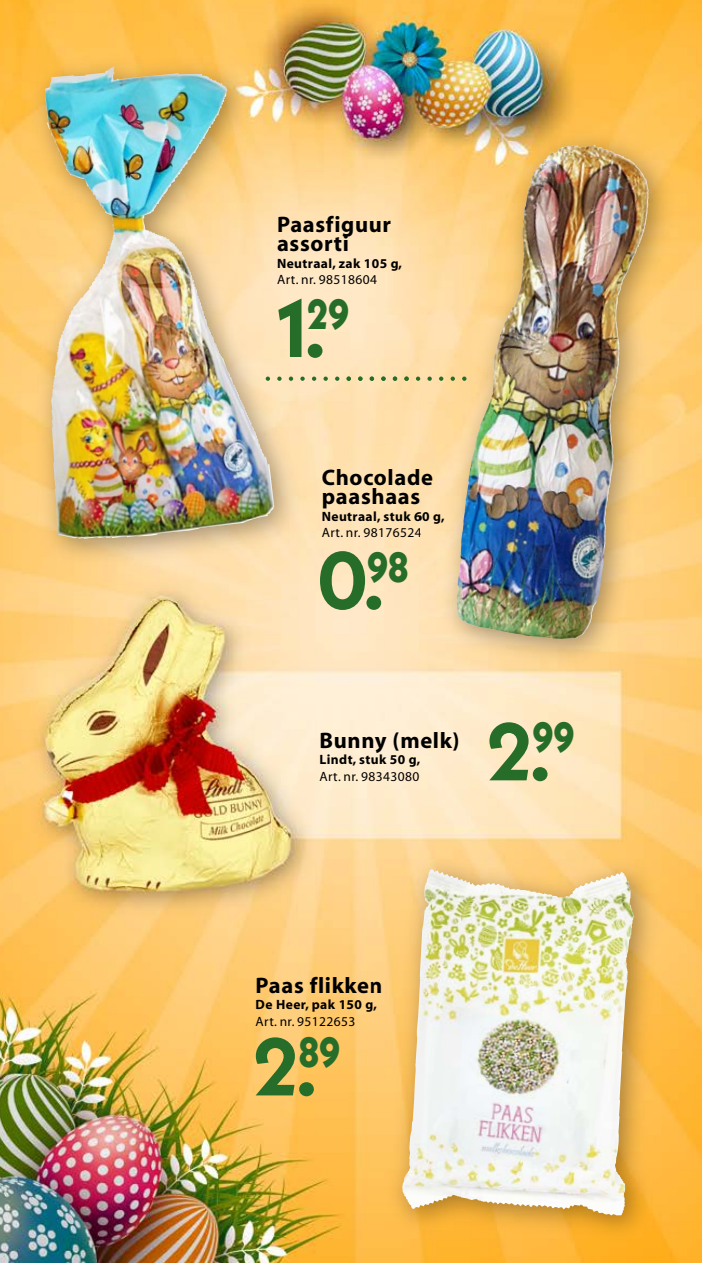
<style>
.page{position:relative;width:702px;height:1263px;background:#fff}
.page>*{position:absolute;margin:0;border:0;box-sizing:border-box;transform-origin:0 0}
.t1{font:700 81.3px "Neue Kabel";color:#266d2a}
.t2{font:800 42.15px "Neue Kabel";color:#266d2a;scale:.85 1}
.t3{font:700 22.5px/19.5px "Myriad";letter-spacing:.03em;color:#000}
.t4{font:700 13.5px "Myriad";letter-spacing:.03em;color:#000}
.t5{font:13.5px "Myriad";letter-spacing:.03em;color:#000}
</style>
<div class="page">
<img style="left:0;top:0;width:702px;height:1263px">
<img style="left:374px;top:833px;width:310px;height:427px">
<img style="left:402px;top:870px;width:42px;height:339px">
<img style="left:420px;top:108px;width:282px;height:574px">
<img style="left:522px;top:145px;width:71px;height:83px">
<img style="left:0;top:27px;width:313px;height:555px">
<img style="left:45px;top:69px;width:69px;height:240px">
<svg style="left:266px;top:377px;width:4px;height:4px"></svg>
<svg style="left:277px;top:377px;width:4px;height:4px"></svg>
<svg style="left:289px;top:377px;width:4px;height:4px"></svg>
<svg style="left:300px;top:377px;width:5px;height:4px"></svg>
<svg style="left:312px;top:377px;width:4px;height:4px"></svg>
<svg style="left:323px;top:377px;width:5px;height:4px"></svg>
<svg style="left:335px;top:377px;width:4px;height:4px"></svg>
<svg style="left:346px;top:377px;width:5px;height:4px"></svg>
<svg style="left:358px;top:377px;width:4px;height:4px"></svg>
<svg style="left:369px;top:377px;width:5px;height:4px"></svg>
<svg style="left:381px;top:377px;width:4px;height:4px"></svg>
<svg style="left:393px;top:377px;width:4px;height:4px"></svg>
<svg style="left:404px;top:377px;width:5px;height:4px"></svg>
<svg style="left:416px;top:377px;width:4px;height:4px"></svg>
<svg style="left:427px;top:377px;width:5px;height:4px"></svg>
<svg style="left:439px;top:377px;width:4px;height:4px"></svg>
<svg style="left:450px;top:377px;width:5px;height:4px"></svg>
<svg style="left:462px;top:377px;width:4px;height:4px"></svg>
<h3 class="t3" style="left:277px;top:215px;width:116px">Paasfiguur assorti</h3>
<p class="t4" style="left:277px;top:256px;width:126px">Neutraal, zak 105 g,</p>
<p class="t5" style="left:277px;top:273px;width:101px">Art. nr. 98518604</p>
<h1 class="t1" style="left:276px;top:277px;width:52px">1.</h1>
<h2 class="t2" style="left:307px;top:288px;width:51px">29</h2>
<h3 class="t3" style="left:322px;top:468px;width:113px">Chocolade paashaas</h3>
<p class="t4" style="left:322px;top:509px;width:124px">Neutraal, stuk 60 g,</p>
<p class="t5" style="left:322px;top:526px;width:101px">Art. nr. 98176524</p>
<h1 class="t1" style="left:316px;top:529px;width:71px">0.</h1>
<h2 class="t2" style="left:367px;top:541px;width:50px">98</h2>
<h3 class="t3" style="left:319px;top:731px;width:142px">Bunny (melk)</h3>
<p class="t4" style="left:319px;top:753px;width:102px">Lindt, stuk 50 g,</p>
<p class="t5" style="left:319px;top:770px;width:101px">Art. nr. 98343080</p>
<h2 class="t2" style="left:532px;top:711px;width:51px">99</h2>
<h1 class="t1" style="left:486px;top:700px;width:67px">2.</h1>
<h3 class="t3" style="left:255px;top:976px;width:129px">Paas flikken</h3>
<p class="t4" style="left:255px;top:998px;width:123px">De Heer, pak 150 g,</p>
<p class="t5" style="left:255px;top:1014px;width:101px">Art. nr. 95122653</p>
<h2 class="t2" style="left:299px;top:1026px;width:50px">89</h2>
<h1 class="t1" style="left:252px;top:1015px;width:67px">2.</h1>
</div>
